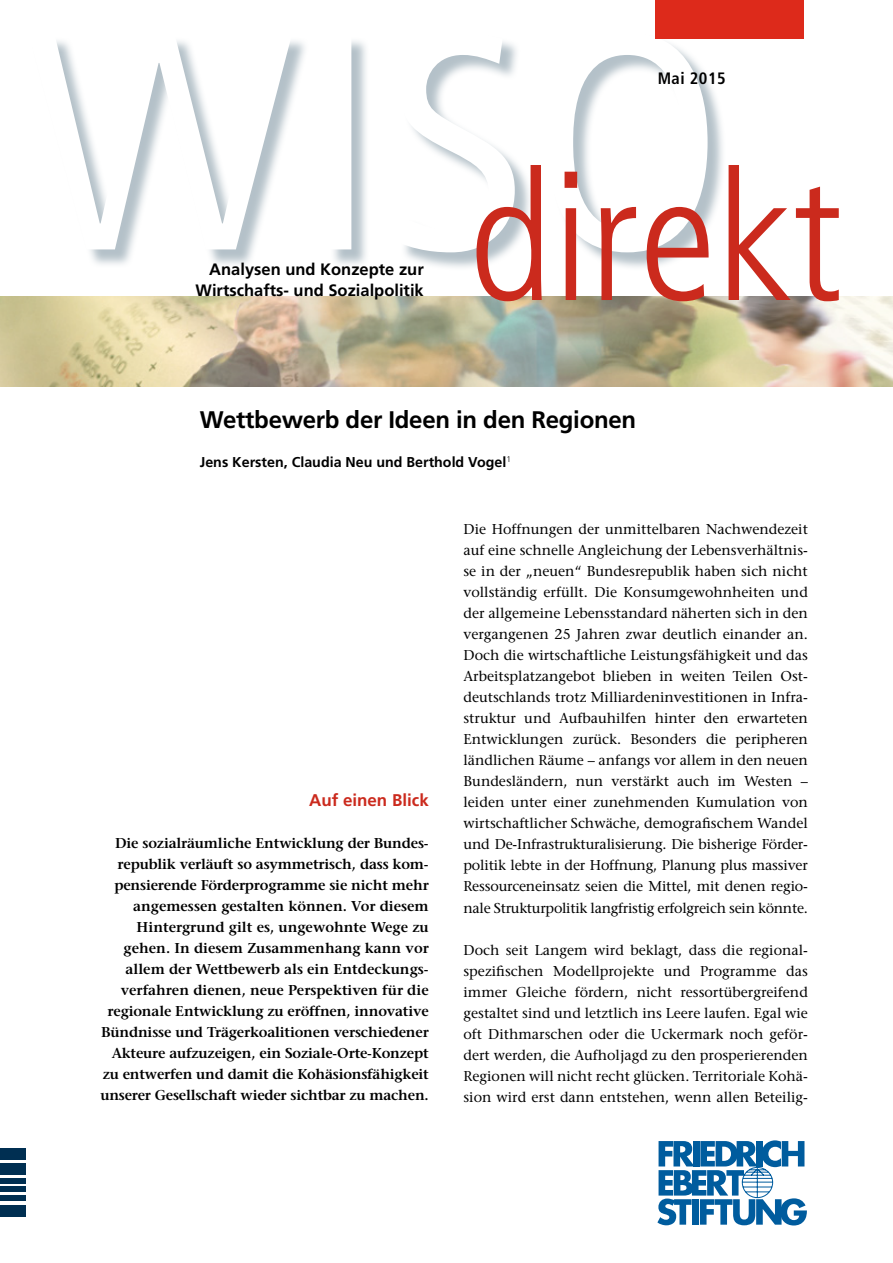
<style>
.page{position:relative;width:893px;height:1263px;background:#fff}
.page>*{position:absolute;margin:0;border:0;box-sizing:border-box;transform-origin:0 0}
.t1{font:300 condensed 180px "Frutiger";color:#cb2a1d}
.t2{font:700 24px "Frutiger CE";letter-spacing:-.01em;color:#000}
.t3{font:700 16.95px "Frutiger";color:#cb2a1d}
.t4{font:700 16.5px/21px "Frutiger";color:#000;text-align:right}
.t5{font:700 condensed 16.5px "Frutiger";letter-spacing:.03em;color:#000}
.t6{font:14.25px/21px "Stone Serif";letter-spacing:-.01em;color:#000;text-align:justify}
.t7{font:600 14.25px/21px "Stone Serif";letter-spacing:-.01em;color:#000;text-align:right}
.t8{font:700 14.25px "Frutiger";color:#000}
</style>
<div class="page">
<svg style="left:657px;top:1140px;width:150px;height:85px"></svg>
<div style="left:0;top:1149px;width:26px;height:11px;background:#002f52"></div>
<div style="left:0;top:1206px;width:26px;height:11px;background:#002f52"></div>
<div style="left:0;top:1164px;width:26px;height:11px;background:#002f52"></div>
<hr style="left:0;top:1179px;width:26px;height:4px;background:#002f52">
<div style="left:0;top:1187px;width:26px;height:5px;background:#002f52"></div>
<hr style="left:0;top:1196px;width:26px;height:4px;background:#002f52">
<img style="left:0;top:296px;width:893px;height:91px">
<div style="left:0;top:1148px;width:26px;height:11px;background:#002f52"></div>
<div style="left:0;top:1205px;width:26px;height:11px;background:#002f52"></div>
<div style="left:0;top:1163px;width:26px;height:11px;background:#002f52"></div>
<hr style="left:0;top:1178px;width:26px;height:4px;background:#002f52">
<hr style="left:0;top:1195px;width:26px;height:4px;background:#002f52">
<div style="left:32px;top:35px;width:694px;height:236px;background:#9cadb7;opacity:.75"></div>
<svg style="left:32px;top:35px;width:676px;height:217px"></svg>
<div style="left:655px;top:0;width:149px;height:38px;background:#dd2a1b"></div>
<p class="t4" style="left:196px;top:259px;width:230px">Analysen und Konzepte zur<br>Wirtschafts- und Sozialpolitik</p>
<p class="t5" style="left:658px;top:69px;width:69px">Mai 2015</p>
<h1 class="t1" style="left:469px;top:136px;width:375px">direkt</h1>
<h2 class="t2" style="left:200px;top:406px;width:438px">Wettbewerb der Ideen in den Regionen</h2>
<p class="t8" style="left:200px;top:454px;width:313px">Jens Kersten, Claudia Neu und Berthold Vogel<sup>1</sup></p>
<p class="t3" style="left:309px;top:790px;width:121px">Auf einen Blick</p>
<p class="t7" style="left:100px;top:833px;width:330px">Die sozialräumliche Entwicklung der Bundes&shy;republik verläuft so asymmetrisch, dass kom&shy;pensierende Förderprogramme sie nicht mehr angemessen gestalten können. Vor diesem Hintergrund gilt es, ungewohnte Wege zu gehen. In diesem Zusammenhang kann vor allem der Wettbewerb als ein Entdeckungs&shy;verfahren dienen, neue Perspektiven für die regionale Entwicklung zu eröffnen, innovative Bündnisse und Trägerkoalitionen verschiedener Akteure aufzuzeigen, ein Soziale-Orte-Konzept zu entwerfen und damit die Kohäsionsfähigkeit unserer Gesellschaft wieder sichtbar zu machen.</p>
<p class="t6" style="left:463px;top:519px;width:346px">Die Hoffnungen der unmittelbaren Nachwendezeit auf eine schnelle Angleichung der Lebensverhältnis&shy;se in der „neuen“ Bundesrepublik haben sich nicht vollständig erfüllt. Die Konsumgewohnheiten und der allgemeine Lebensstandard näherten sich in den vergangenen 25 Jahren zwar deutlich einander an.<br>Doch die wirtschaftliche Leistungsfähigkeit und das Arbeitsplatzangebot blieben in weiten Teilen Ost&shy;deutschlands trotz Milliardeninvestitionen in Infra&shy;struktur und Aufbauhilfen hinter den erwarteten Entwicklungen zurück. Besonders die peripheren ländlichen Räume – anfangs vor allem in den neuen Bundesländern, nun verstärkt auch im Westen – leiden unter einer zunehmenden Kumulation von wirtschaftlicher Schwäche, demografischem Wandel und De-Infrastrukturalisierung. Die bisherige Förder&shy;politik lebte in der Hoffnung, Planung plus massiver Ressourceneinsatz seien die Mittel, mit denen regio&shy;nale Strukturpolitik langfristig erfolgreich sein könnte.</p>
<p class="t6" style="left:463px;top:939px;width:346px">Doch seit Langem wird beklagt, dass die regional&shy;spezifischen Modellprojekte und Programme das immer Gleiche fördern, nicht ressortübergreifend gestaltet sind und letztlich ins Leere laufen. Egal wie oft Dithmarschen oder die Uckermark noch geför&shy;dert werden, die Aufholjagd zu den prosperierenden Regionen will nicht recht glücken. Territoriale Kohä&shy;sion wird erst dann entstehen, wenn allen Beteilig-</p>
</div>
